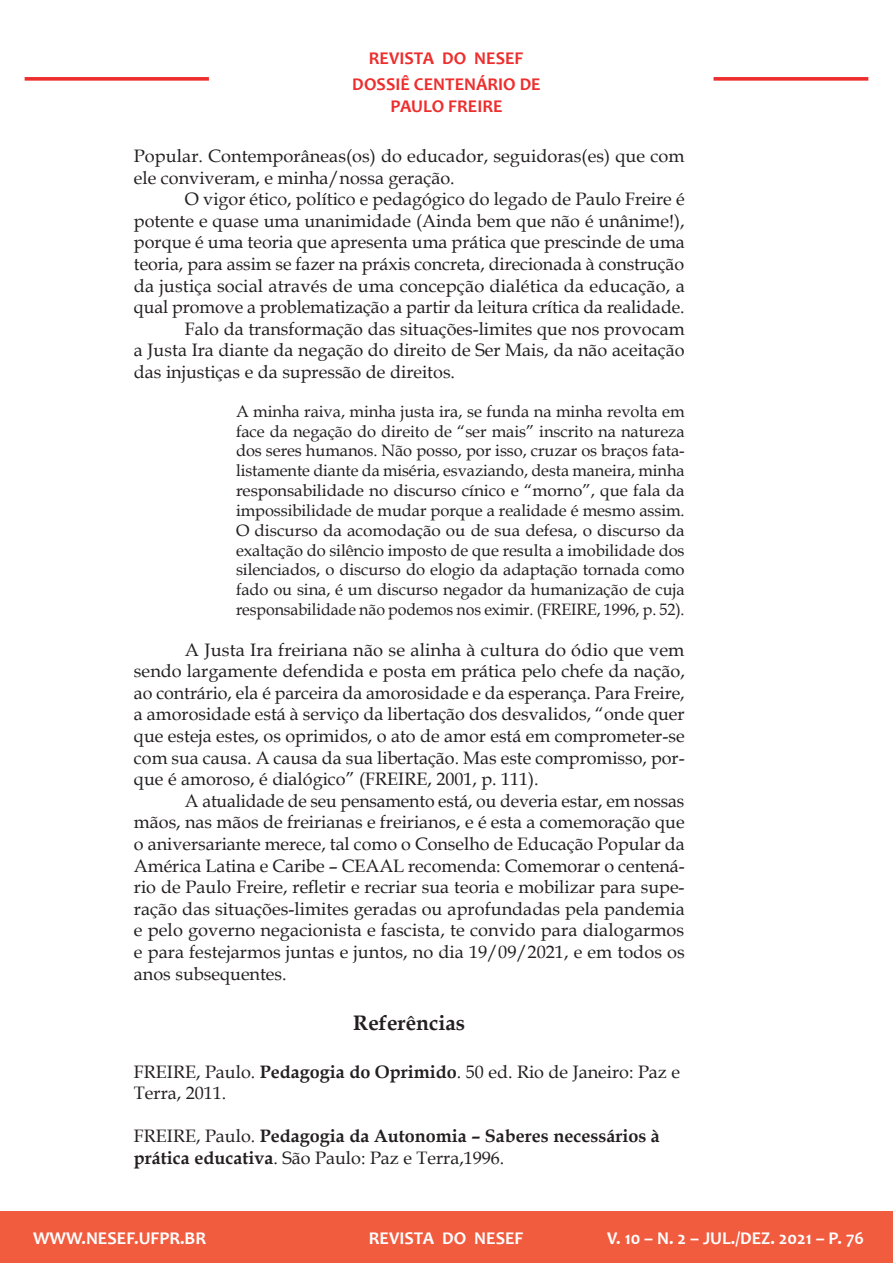
<style>
.page{position:relative;width:893px;height:1263px;background:#fff}
.page>*{position:absolute;margin:0;border:0;box-sizing:border-box;transform-origin:0 0}
.t1{font:700 21px "Book Antiqua";color:#231f20}
.t2{font:18px/21.6px "Book Antiqua";color:#231f20}
.t3{font:700 18px/21.6px "Book Antiqua";color:#231f20}
.t4{font:700 18px "Candara";color:#fff}
.t5{font:700 18px/25.8px "Candara";color:#ee2d2d;text-align:center}
.t6{font:16.5px/19.8px "Book Antiqua";letter-spacing:-.005em;color:#231f20;text-align:justify}
.s1{font-weight:700}
.s2{font-weight:400}
</style>
<div class="page">
<div style="left:0;top:1212px;width:893px;height:51px;background:#f15b3e"></div>
<svg style="left:25px;top:77px;width:184px;height:4px"></svg>
<svg style="left:713px;top:77px;width:155px;height:4px"></svg>
<p class="t5" style="left:352px;top:45px;width:190px">REVISTA DO NESEF<br>DOSSIÊ CENTENÁRIO DE</p>
<p class="t5" style="left:390px;top:93px;width:114px">PAULO FREIRE</p>
<p class="t2" style="left:134px;top:145px;width:552px">Popular. Contemporâneas(os) do educador, seguidoras(es) que com ele conviveram, e minha/nossa geração.</p>
<p class="t2" style="left:185px;top:188px;width:501px">O vigor ético, político e pedagógico do legado de Paulo Freire é</p>
<p class="t2" style="left:134px;top:209px;width:552px">potente e quase uma unanimidade (Ainda bem que não é unânime!),</p>
<p class="t2" style="left:134px;top:231px;width:552px">porque é uma teoria que apresenta uma prática que prescinde de uma</p>
<p class="t2" style="left:134px;top:253px;width:552px">teoria, para assim se fazer na práxis concreta, direcionada à construção</p>
<p class="t2" style="left:134px;top:274px;width:552px">da justiça social através de uma concepção dialética da educação, a</p>
<p class="t2" style="left:134px;top:296px;width:552px">qual promove a problematização a partir da leitura crítica da realidade.</p>
<p class="t2" style="left:185px;top:317px;width:501px">Falo da transformação das situações-limites que nos provocam</p>
<p class="t2" style="left:134px;top:339px;width:552px">a Justa Ira diante da negação do direito de Ser Mais, da não aceitação</p>
<p class="t2" style="left:134px;top:361px;width:323px">das injustiças e da supressão de direitos.</p>
<p class="t6" style="left:236px;top:401px;width:450px">A minha raiva, minha justa ira, se funda na minha revolta em face da negação do direito de “ser mais” inscrito na natureza dos seres humanos. Não posso, por isso, cruzar os braços fata&shy;listamente diante da miséria, esvaziando, desta maneira, minha responsabilidade no discurso cínico e “morno”, que fala da impossibilidade de mudar porque a realidade é mesmo assim.<br>O discurso da acomodação ou de sua defesa, o discurso da exaltação do silêncio imposto de que resulta a imobilidade dos silenciados, o discurso do elogio da adaptação tornada como fado ou sina, é um discurso negador da humanização de cuja responsabilidade não podemos nos eximir. (FREIRE, 1996, p. 52).</p>
<p class="t2" style="left:134px;top:638px;width:552px;text-align:justify;text-indent:51px">A Justa Ira freiriana não se alinha à cultura do ódio que vem sendo largamente defendida e posta em prática pelo chefe da nação, ao contrário, ela é parceira da amorosidade e da esperança. Para Freire, a amorosidade está à serviço da libertação dos desvalidos, “onde quer que esteja estes, os oprimidos, o ato de amor está em comprometer-se com sua causa. A causa da sua libertação. Mas este compromisso, por&shy;que é amoroso, é dialógico” (FREIRE, 2001, p. 111).</p>
<p class="t2" style="left:134px;top:789px;width:552px;text-align:justify;text-indent:51px">A atualidade de seu pensamento está, ou deveria estar, em nossas mãos, nas mãos de freirianas e freirianos, e é esta a comemoração que o aniversariante merece, tal como o Conselho de Educação Popular da América Latina e Caribe – CEAAL recomenda: Comemorar o centená&shy;rio de Paulo Freire, refletir e recriar sua teoria e mobilizar para supe&shy;ração das situações-limites geradas ou aprofundadas pela pandemia e pelo governo negacionista e fascista, te convido para dialogarmos e para festejarmos juntas e juntos, no dia 19/09/2021, e em todos os anos subsequentes.</p>
<p class="t1" style="left:353px;top:1009px;width:113px">Referências</p>
<p class="t2" style="left:134px;top:1060px;width:548px">FREIRE, Paulo. <span class="s1">Pedagogia do Oprimido</span>. 50 ed. Rio de Janeiro: Paz e<br>Terra, 2011.</p>
<p class="t3" style="left:134px;top:1125px;width:527px"><span class="s2">FREIRE, Paulo.</span> Pedagogia da Autonomia – Saberes necessários à prática educativa<span class="s2">. São Paulo: Paz e Terra,1996.</span></p>
<p class="t4" style="left:33px;top:1227px;width:175px">WWW.NESEF.UFPR.BR</p>
<p class="t4" style="left:369px;top:1227px;width:156px">REVISTA DO NESEF</p>
<p class="t4" style="left:607px;top:1227px;width:258px">V. 10 – N. 2 – JUL./DEZ. 2021 – P. 76</p>
</div>
